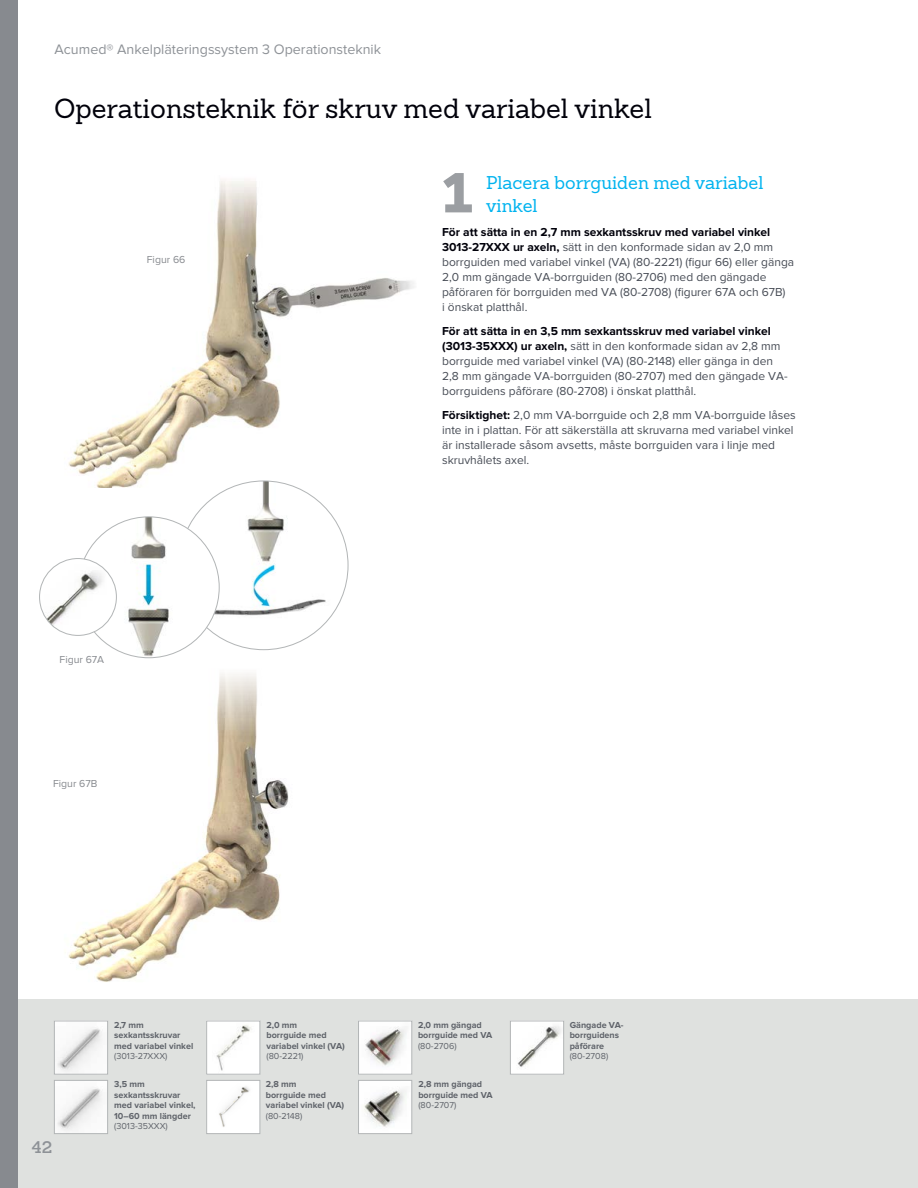
<style>
.page{position:relative;width:918px;height:1188px;background:#fff}
.page>*{position:absolute;margin:0;border:0;box-sizing:border-box;transform-origin:0 0}
.t1{font:900 54.75px "Sanchez Slab";color:#9b9ea2}
.t2{font:27px "Sanchez Slab";color:#00000a}
.t3{font:18px/23.4px "Sanchez Slab";color:#00b3ef}
.t4{font:600 16.5px "Sanchez Slab";color:#8e9297}
.t5{font:14.25px "Proxima Nova";color:#8e9297}
.t6{font:12px/15px "Proxima Nova";color:#474c55}
.t7{font:10.5px "Proxima Nova";color:#878a8f}
.t8{font:700 9px/10.5px "Proxima Nova";color:#5f636a}
.t9{font:9px "Proxima Nova";color:#5f636a}
.s1{font-weight:700;color:#00000a}
</style>
<div class="page">
<div style="left:0;top:999px;width:918px;height:189px;background:#dfe1df"></div>
<img style="left:68px;top:181px;width:346px;height:307px">
<img style="left:68px;top:673px;width:221px;height:309px">
<div style="left:0;top:0;width:18px;height:1188px;background:#878a8f"></div>
<img style="left:179px;top:481px;width:169px;height:169px;border-radius:84px">
<img style="left:78px;top:517px;width:141px;height:141px;border-radius:70px">
<div style="left:40px;top:559px;width:76px;height:76px;background:#fff;border-radius:50%"></div>
<img style="left:40px;top:565px;width:66px;height:70px">
<div style="left:39px;top:558px;width:78px;height:78px;border:1px solid #b2b5b6;border-radius:50%"></div>
<img style="left:208px;top:1023px;width:50px;height:50px">
<div style="left:206px;top:1021px;width:54px;height:54px;border:1px solid #b2b5b6"></div>
<img style="left:360px;top:1023px;width:50px;height:50px">
<div style="left:358px;top:1021px;width:54px;height:54px;border:1px solid #b2b5b6"></div>
<img style="left:208px;top:1082px;width:50px;height:50px">
<div style="left:206px;top:1080px;width:54px;height:54px;border:1px solid #b2b5b6"></div>
<img style="left:360px;top:1082px;width:50px;height:50px">
<div style="left:358px;top:1080px;width:54px;height:54px;border:1px solid #b2b5b6"></div>
<img style="left:512px;top:1023px;width:50px;height:50px">
<div style="left:510px;top:1021px;width:54px;height:54px;border:1px solid #b2b5b6"></div>
<img style="left:56px;top:1023px;width:50px;height:50px">
<div style="left:54px;top:1021px;width:54px;height:54px;border:1px solid #b2b5b6"></div>
<img style="left:56px;top:1082px;width:50px;height:50px">
<div style="left:54px;top:1080px;width:54px;height:54px;border:1px solid #b2b5b6"></div>
<p class="t5" style="left:55px;top:41px;width:328px">Acumed® Ankelpläteringssystem 3 Operationsteknik</p>
<h2 class="t2" style="left:54px;top:91px;width:599px">Operationsteknik för skruv med variabel vinkel</h2>
<p class="t7" style="left:147px;top:254px;width:40px">Figur 66</p>
<p class="t7" style="left:60px;top:654px;width:46px">Figur 67A</p>
<p class="t7" style="left:53px;top:777px;width:46px">Figur 67B</p>
<h1 class="t1" style="left:442px;top:153px;width:32px">1</h1>
<h3 class="t3" style="left:486px;top:171px;width:279px">Placera borrguiden med variabel vinkel</h3>
<p class="t6" style="left:442px;top:225px;width:354px"><span class="s1">För att sätta in en 2,7 mm sexkantsskruv med variabel vinkel 3013-27XXX ur axeln,</span> sätt in den konformade sidan av 2,0 mm borrguiden med variabel vinkel (VA) (80-2221) (figur 66) eller gänga 2,0 mm gängade VA-borrguiden (80-2706) med den gängade påföraren för borrguiden med VA (80-2708) (figurer 67A och 67B)<br>i önskat platthål.</p>
<p class="t6" style="left:442px;top:324px;width:347px"><span class="s1">För att sätta in en 3,5 mm sexkantsskruv med variabel vinkel (3013-35XXX) ur axeln,</span> sätt in den konformade sidan av 2,8 mm borrguide med variabel vinkel (VA) (80-2148) eller gänga in den 2,8 mm gängade VA-borrguiden (80-2707) med den gängade VA&shy;borrguidens påförare (80-2708) i önskat platthål.</p>
<p class="t6" style="left:442px;top:408px;width:355px"><span class="s1">Försiktighet:</span> 2,0 mm VA-borrguide och 2,8 mm VA-borrguide låses inte in i plattan. För att säkerställa att skruvarna med variabel vinkel är installerade såsom avsetts, måste borrguiden vara i linje med skruvhålets axel.</p>
<h3 class="t4" style="left:32px;top:1136px;width:22px">42</h3>
<p class="t8" style="left:114px;top:1020px;width:81px">2,7 mm sexkantsskruvar med variabel vinkel</p>
<p class="t9" style="left:114px;top:1051px;width:55px">(3013-27XXX)</p>
<p class="t8" style="left:114px;top:1079px;width:83px">3,5 mm sexkantsskruvar med variabel vinkel,<br>10–60 mm längder</p>
<p class="t9" style="left:114px;top:1121px;width:55px">(3013-35XXX)</p>
<p class="t8" style="left:266px;top:1020px;width:80px">2,0 mm<br>borrguide med variabel vinkel (VA)</p>
<p class="t9" style="left:266px;top:1051px;width:38px">(80-2221)</p>
<p class="t8" style="left:266px;top:1079px;width:80px">2,8 mm<br>borrguide med variabel vinkel (VA)</p>
<p class="t9" style="left:266px;top:1110px;width:38px">(80-2148)</p>
<p class="t8" style="left:418px;top:1020px;width:76px">2,0 mm gängad borrguide med VA</p>
<p class="t9" style="left:418px;top:1041px;width:40px">(80-2706)</p>
<p class="t8" style="left:418px;top:1079px;width:76px">2,8 mm gängad borrguide med VA</p>
<p class="t9" style="left:418px;top:1100px;width:39px">(80-2707)</p>
<p class="t8" style="left:570px;top:1020px;width:55px">Gängade VA&shy;borrguidens påförare</p>
<p class="t9" style="left:570px;top:1051px;width:40px">(80-2708)</p>
</div>
